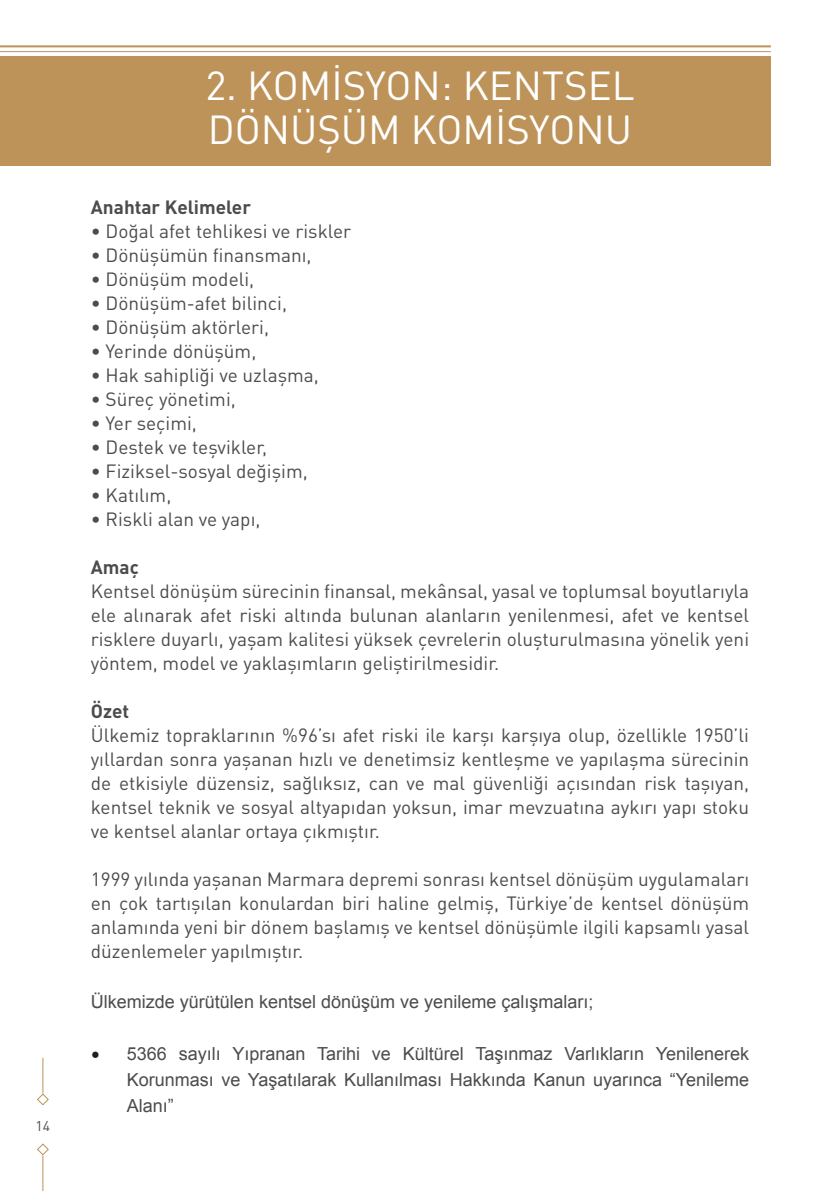
<style>
.page{position:relative;width:840px;height:1191px;background:#fff}
.page>*{position:absolute;margin:0;border:0;box-sizing:border-box;transform-origin:0 0}
.t1{font:40px/44px "DIN Pro";color:#fff}
.t2{font:19px/24px "DIN Pro";color:#4b4c4d;text-align:justify}
.t3{font:700 19px "DIN Pro";color:#4b4c4d}
.t4{font:18px/26px "Arial";color:#4b4c4d;text-align:justify}
.t5{font:14px "DIN Pro";color:#4b4c4d}
.s1{font-family:"Minion Pro";font-size:24px;color:#231f20}
</style>
<div class="page">
<hr style="left:42px;top:1057px;width:1px;height:36px;background:#bd9359">
<hr style="left:42px;top:1155px;width:1px;height:36px;background:#bd9359">
<svg style="left:37px;top:1092px;width:12px;height:14px"></svg>
<svg style="left:37px;top:1143px;width:12px;height:13px"></svg>
<hr style="left:0;top:45px;width:770px;height:2px;background:#bd9359">
<hr style="left:0;top:51px;width:770px;height:1px;background:#bd9359">
<div style="left:0;top:56px;width:770px;height:110px;background:#bd9359"></div>
<p class="t5" style="left:35px;top:1116px;width:16px">14</p>
<h1 class="t1" style="left:205px;top:62px;width:430px">2. KOMİSYON: KENTSEL<br>DÖNÜŞÜM KOMİSYONU</h1>
<p class="t3" style="left:91px;top:194px;width:162px">Anahtar Kelimeler</p>
<p class="t2" style="left:91px;top:218px;width:262px">• Doğal afet tehlikesi ve riskler</p>
<p class="t2" style="left:91px;top:242px;width:222px">• Dönüşümün finansmanı,</p>
<p class="t2" style="left:91px;top:266px;width:165px">• Dönüşüm modeli,</p>
<p class="t2" style="left:91px;top:290px;width:198px">• Dönüşüm-afet bilinci,</p>
<p class="t2" style="left:91px;top:314px;width:180px">• Dönüşüm aktörleri,</p>
<p class="t2" style="left:91px;top:338px;width:167px">• Yerinde dönüşüm,</p>
<p class="t2" style="left:91px;top:362px;width:229px">• Hak sahipliği ve uzlaşma,</p>
<p class="t2" style="left:91px;top:386px;width:146px">• Süreç yönetimi,</p>
<p class="t2" style="left:91px;top:410px;width:108px">• Yer seçimi,</p>
<p class="t2" style="left:91px;top:434px;width:178px">• Destek ve teşvikler,</p>
<p class="t2" style="left:91px;top:458px;width:218px">• Fiziksel-sosyal değişim,</p>
<p class="t2" style="left:91px;top:482px;width:82px">• Katılım,</p>
<p class="t2" style="left:91px;top:506px;width:171px">• Riskli alan ve yapı,</p>
<p class="t3" style="left:91px;top:554px;width:50px">Amaç</p>
<p class="t2" style="left:91px;top:578px;width:659px">Kentsel dönüşüm sürecinin finansal, mekânsal, yasal ve toplumsal boyutlarıyla ele alınarak afet riski altında bulunan alanların yenilenmesi, afet ve kentsel risklere duyarlı, yaşam kalitesi yüksek çevrelerin oluşturulmasına yönelik yeni yöntem, model ve yaklaşımların geliştirilmesidir.</p>
<p class="t3" style="left:91px;top:698px;width:40px">Özet</p>
<p class="t2" style="left:91px;top:722px;width:659px">Ülkemiz topraklarının %96’sı afet riski ile karşı karşıya olup, özellikle 1950’li yıllardan sonra yaşanan hızlı ve denetimsiz kentleşme ve yapılaşma sürecinin de etkisiyle düzensiz, sağlıksız, can ve mal güvenliği açısından risk taşıyan, kentsel teknik ve sosyal altyapıdan yoksun, imar mevzuatına aykırı yapı stoku ve kentsel alanlar ortaya çıkmıştır.</p>
<p class="t2" style="left:91px;top:866px;width:659px">1999 yılında yaşanan Marmara depremi sonrası kentsel dönüşüm uygulamaları en çok tartışılan konulardan biri haline gelmiş, Türkiye’de kentsel dönüşüm anlamında yeni bir dönem başlamış ve kentsel dönüşümle ilgili kapsamlı yasal düzenlemeler yapılmıştır.</p>
<p class="t4" style="left:91px;top:989px;width:504px">Ülkemizde yürütülen kentsel dönüşüm ve yenileme çalışmaları;</p>
<p class="t4" style="left:127px;top:1041px;width:623px;text-indent:-36px"><span class="s1">•</span> 5366 sayılı Yıpranan Tarihi ve Kültürel Taşınmaz Varlıkların Yenilenerek Korunması ve Yaşatılarak Kullanılması Hakkında Kanun uyarınca “Yenileme Alanı”</p>
</div>
